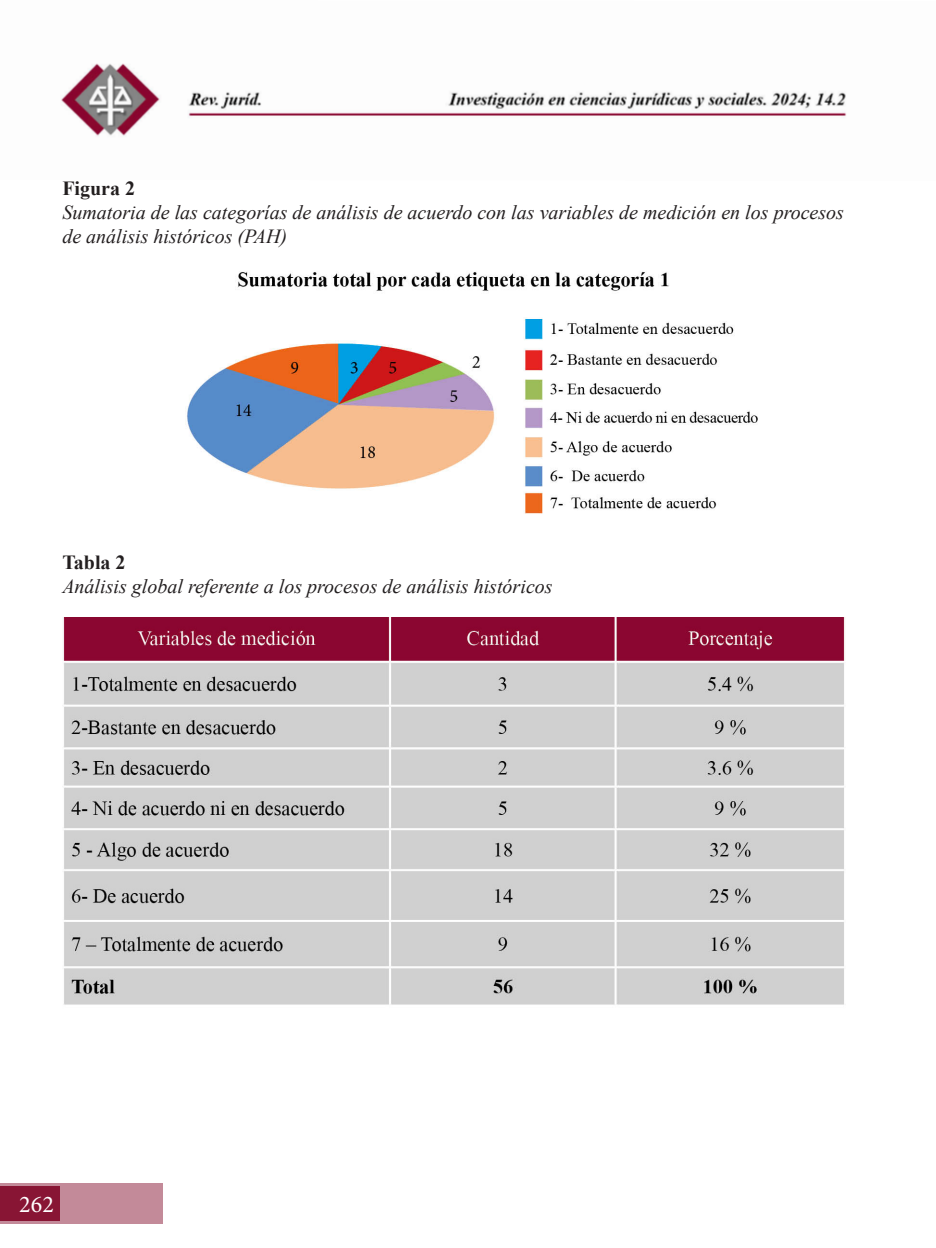
<style>
.page{position:relative;width:936px;height:1248px;background:#fff}
.page>*{position:absolute;margin:0;border:0;box-sizing:border-box;transform-origin:0 0}
.t1{font:24px "Minion Pro";color:#fff}
.t2{font:italic 20px/24px "Times New Roman";color:#231f20}
.t3{font:700 20px "Times New Roman";color:#231f20}
</style>
<div class="page">
<img style="left:61px;top:63px;width:786px;height:73px">
<div style="left:0;top:1183px;width:163px;height:40px;background:#c38a99"></div>
<div style="left:0;top:1186px;width:60px;height:34px;background:#881534"></div>
<img style="left:63px;top:617px;width:782px;height:388px">
<img style="left:185px;top:271px;width:573px;height:243px">
<p class="t3" style="left:62px;top:174px;width:74px">Figura 2</p>
<p class="t2" style="left:62px;top:200px;width:783px">Sumatoria de las categorías de análisis de acuerdo con las variables de medición en los procesos de análisis históricos (PAH)</p>
<p class="t3" style="left:62px;top:548px;width:65px">Tabla 2</p>
<p class="t2" style="left:62px;top:574px;width:491px">Análisis global referente a los procesos de análisis históricos</p>
<p class="t1" style="left:19px;top:1190px;width:36px">262</p>
</div>
